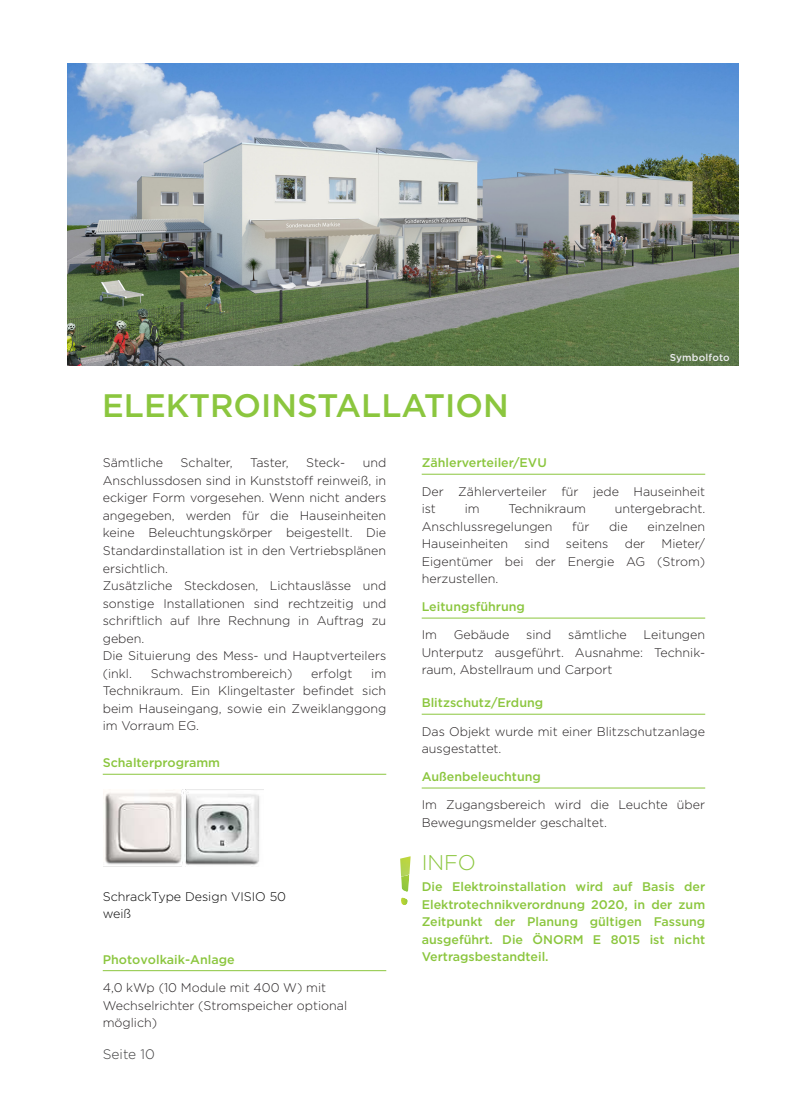
<style>
.page{position:relative;width:808px;height:1117px;background:#fff}
.page>*{position:absolute;margin:0;border:0;box-sizing:border-box;transform-origin:0 0}
.t1{font:500 32.5px "Gotham";color:#8bc63e}
.t2{font:300 21.25px "Gotham";color:#8bc63e}
.t3{font:300 13.75px "Gotham";color:#3e3e3f}
.t4{font:300 12.5px/17.5px "Gotham";color:#231f20}
.t5{font:500 12.5px/17.5px "Gotham";color:#8bc63e;text-align:justify}
.t6{font:300 12.5px/17.5px "Gotham";color:#000}
.t7{font:500 10px "Gotham";letter-spacing:.015em;color:#ececee}
</style>
<div class="page">
<hr style="left:103px;top:773px;width:283px;height:1px;background:#8bc63e">
<hr style="left:103px;top:970px;width:283px;height:1px;background:#8bc63e">
<hr style="left:422px;top:474px;width:283px;height:1px;background:#8bc63e">
<hr style="left:422px;top:617px;width:283px;height:1px;background:#8bc63e">
<hr style="left:422px;top:713px;width:283px;height:1px;background:#8bc63e">
<hr style="left:422px;top:787px;width:283px;height:1px;background:#8bc63e">
<svg style="left:401px;top:876px;width:8px;height:15px"></svg>
<img style="left:400px;top:856px;width:11px;height:20px">
<svg style="left:401px;top:897px;width:7px;height:7px"></svg>
<img style="left:68px;top:64px;width:671px;height:302px">
<img style="left:103px;top:789px;width:160px;height:76px">
<h1 class="t1" style="left:102px;top:388px;width:408px">ELEKTROINSTALLATION</h1>
<p class="t7" style="left:670px;top:352px;width:62px">Symbolfoto</p>
<p class="t4" style="left:103px;top:454px;width:285px;text-indent:260px">und Anschlussdosen sind in Kunststoff reinweiß, in eckiger Form vorgesehen. Wenn nicht anders angegeben, werden für die Hauseinheiten keine Beleuchtungskörper beigestellt. Die Standardinstallation ist in den Vertriebsplänen ersichtlich.<br>Zusätzliche Steckdosen, Lichtauslässe und sonstige Installationen sind rechtzeitig und schriftlich auf Ihre Rechnung in Auftrag zu geben.<br>Die Situierung des Mess- und Hauptverteilers (inkl.</p>
<p class="t4" style="left:103px;top:454px;width:62px">Sämtliche</p>
<p class="t4" style="left:181px;top:454px;width:53px">Schalter,</p>
<p class="t4" style="left:250px;top:454px;width:40px">Taster,</p>
<p class="t4" style="left:306px;top:454px;width:41px">Steck-</p>
<p class="t4" style="left:151px;top:664px;width:143px">Schwachstrombereich)</p>
<p class="t4" style="left:311px;top:664px;width:43px">erfolgt</p>
<p class="t4" style="left:103px;top:664px;width:285px;text-align:justify;text-indent:269px">im Technikraum. Ein Klingeltaster befindet sich beim Hauseingang, sowie ein Zweiklanggong im Vorraum EG.</p>
<p class="t5" style="left:103px;top:754px;width:119px">Schalterprogramm</p>
<p class="t6" style="left:103px;top:887px;width:185px">SchrackType Design VISIO 50 weiß</p>
<p class="t5" style="left:103px;top:950px;width:133px">Photovolkaik-Anlage</p>
<p class="t4" style="left:103px;top:978px;width:246px">4,0 kWp (10 Module mit 400 W) mit<br>Wechselrichter (Stromspeicher optional möglich)</p>
<p class="t3" style="left:103px;top:1046px;width:54px">Seite 10</p>
<p class="t5" style="left:422px;top:454px;width:127px">Zählerverteiler/EVU</p>
<p class="t4" style="left:422px;top:482px;width:285px">Der Zählerverteiler für jede Hauseinheit ist</p>
<p class="t4" style="left:465px;top:500px;width:16px">im</p>
<p class="t4" style="left:508px;top:500px;width:79px">Technikraum</p>
<p class="t4" style="left:615px;top:500px;width:92px">untergebracht.</p>
<p class="t4" style="left:422px;top:517px;width:132px">Anschlussregelungen</p>
<p class="t4" style="left:572px;top:517px;width:19px">für</p>
<p class="t4" style="left:609px;top:517px;width:20px">die</p>
<p class="t4" style="left:647px;top:517px;width:59px">einzelnen</p>
<p class="t4" style="left:422px;top:535px;width:88px">Hauseinheiten</p>
<p class="t4" style="left:524px;top:535px;width:27px">sind</p>
<p class="t4" style="left:566px;top:535px;width:44px">seitens</p>
<p class="t4" style="left:625px;top:535px;width:22px">der</p>
<p class="t4" style="left:422px;top:535px;width:285px;text-align:justify;text-indent:240px">Mieter/ Eigentümer bei der Energie AG (Strom) herzustellen.</p>
<p class="t5" style="left:422px;top:598px;width:105px">Leitungsführung</p>
<p class="t4" style="left:422px;top:626px;width:17px">Im</p>
<p class="t4" style="left:454px;top:626px;width:57px">Gebäude</p>
<p class="t4" style="left:526px;top:626px;width:27px">sind</p>
<p class="t4" style="left:568px;top:626px;width:60px">sämtliche</p>
<p class="t4" style="left:422px;top:626px;width:285px;text-align:justify;text-indent:222px">Leitungen Unterputz ausgeführt. Ausnahme: Technik&shy;raum, Abstellraum und Carport</p>
<p class="t5" style="left:422px;top:694px;width:123px">Blitzschutz/Erdung</p>
<p class="t4" style="left:422px;top:722px;width:285px">Das Objekt wurde mit einer Blitzschutzanlage ausgestattet.</p>
<p class="t5" style="left:422px;top:768px;width:121px">Außenbeleuchtung</p>
<p class="t4" style="left:422px;top:796px;width:285px">Im Zugangsbereich wird die Leuchte über<br>Bewegungsmelder geschaltet.</p>
<h2 class="t2" style="left:422px;top:851px;width:56px">INFO</h2>
<p class="t5" style="left:422px;top:877px;width:285px">Die Elektroinstallation wird auf Basis der Elektrotechnikverordnung 2020, in der zum Zeitpunkt der Planung gültigen Fassung ausgeführt. Die ÖNORM E 8015 ist nicht Vertragsbestandteil.</p>
</div>
